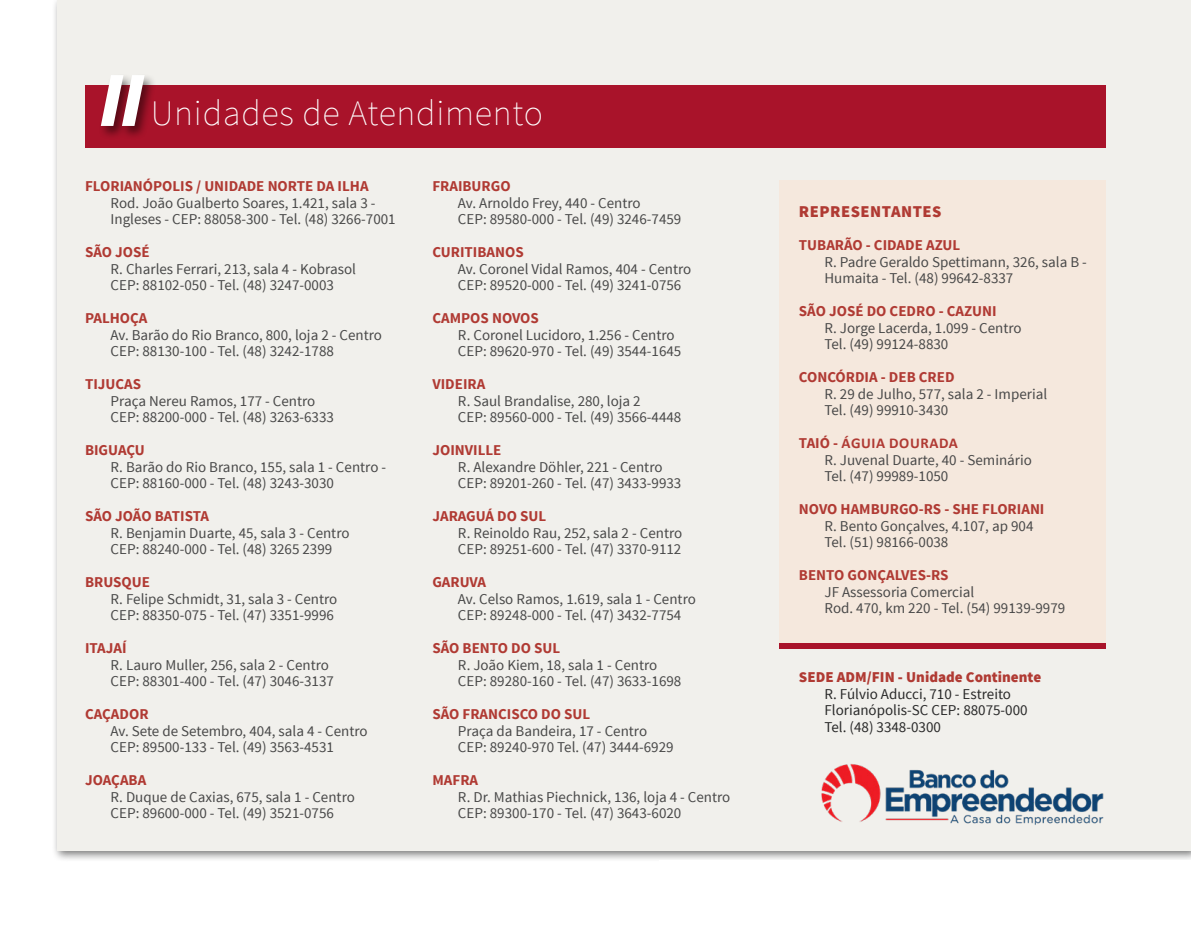
<style>
.page{position:relative;width:1191px;height:936px;background:#fff}
.page>*{position:absolute;margin:0;border:0;box-sizing:border-box;transform-origin:0 0}
.t1{font:200 36px "Source Sans Pro";letter-spacing:.02em;color:#fff}
.t2{font:900 16.5px "Source Sans Pro";letter-spacing:.03em;color:#b03a33}
.t3{font:15px/16.5px "Source Sans Pro";color:#484848}
.t4{font:700 15px "Source Sans Pro";color:#b03a33}
.t5{font:15px/16.5px "Source Sans Pro";color:#292929}
.t6{font:900 15px "Source Sans Pro";color:#b03a33}
.t7{font:700 15px "Calibri";letter-spacing:.04em;color:#b03a33}
.s1{font-family:"Source Sans Pro"}
</style>
<div class="page">
<div style="left:57px;top:0;width:1134px;height:850px;background:#f1f0ec"></div>
<div style="left:780px;top:181px;width:326px;height:461px;background:#f5e8dd"></div>
<div style="left:85px;top:85px;width:1021px;height:62px;background:#a9132a"></div>
<div style="left:97px;top:73px;width:59px;height:67px;background:#000;opacity:.5"></div>
<svg style="left:101px;top:75px;width:44px;height:51px;background:#cea8ad"></svg>
<img style="left:821px;top:764px;width:283px;height:61px">
<div style="left:780px;top:642px;width:326px;height:6px;background:#a9132a"></div>
<h1 class="t1" style="left:151px;top:92px;width:393px">Unidades de Atendimento</h1>
<p class="t4" style="left:85px;top:176px;width:285px">FLORIANÓPOLIS / UNIDADE NORTE DA ILHA</p>
<p class="t3" style="left:111px;top:194px;width:287px">Rod. João Gualberto Soares, 1.421, sala 3 -<br>Ingleses - CEP: 88058-300 - Tel. (48) 3266-7001</p>
<p class="t4" style="left:85px;top:242px;width:66px">SÃO JOSÉ</p>
<p class="t3" style="left:111px;top:260px;width:247px">R. Charles Ferrari, 213, sala 4 - Kobrasol<br>CEP: 88102-050 - Tel. (48) 3247-0003</p>
<p class="t4" style="left:85px;top:308px;width:64px">PALHOÇA</p>
<p class="t3" style="left:111px;top:326px;width:273px">Av. Barão do Rio Branco, 800, loja 2 - Centro<br>CEP: 88130-100 - Tel. (48) 3242-1788</p>
<p class="t4" style="left:85px;top:374px;width:58px">TIJUCAS</p>
<p class="t3" style="left:111px;top:392px;width:225px">Praça Nereu Ramos, 177 - Centro<br>CEP: 88200-000 - Tel. (48) 3263-6333</p>
<p class="t4" style="left:85px;top:440px;width:61px">BIGUAÇU</p>
<p class="t3" style="left:111px;top:458px;width:277px">R. Barão do Rio Branco, 155, sala 1 - Centro -<br>CEP: 88160-000 - Tel. (48) 3243-3030</p>
<p class="t4" style="left:85px;top:506px;width:126px">SÃO JOÃO BATISTA</p>
<p class="t3" style="left:111px;top:524px;width:240px">R. Benjamin Duarte, 45, sala 3 - Centro<br>CEP: 88240-000 - Tel. (48) 3265 2399</p>
<p class="t4" style="left:85px;top:572px;width:66px">BRUSQUE</p>
<p class="t3" style="left:111px;top:590px;width:228px">R. Felipe Schmidt, 31, sala 3 - Centro<br>CEP: 88350-075 - Tel. (47) 3351-9996</p>
<p class="t4" style="left:85px;top:638px;width:43px">ITAJAÍ</p>
<p class="t3" style="left:111px;top:656px;width:225px">R. Lauro Muller, 256, sala 2 - Centro<br>CEP: 88301-400 - Tel. (47) 3046-3137</p>
<p class="t4" style="left:85px;top:704px;width:65px">CAÇADOR</p>
<p class="t3" style="left:111px;top:722px;width:259px">Av. Sete de Setembro, 404, sala 4 - Centro<br>CEP: 89500-133 - Tel. (49) 3563-4531</p>
<p class="t4" style="left:85px;top:770px;width:63px">JOAÇABA</p>
<p class="t3" style="left:111px;top:788px;width:246px">R. Duque de Caxias, 675, sala 1 - Centro<br>CEP: 89600-000 - Tel. (49) 3521-0756</p>
<p class="t4" style="left:432px;top:176px;width:80px">FRAIBURGO</p>
<p class="t3" style="left:458px;top:194px;width:225px">Av. Arnoldo Frey, 440 - Centro<br>CEP: 89580-000 - Tel. (49) 3246-7459</p>
<p class="t4" style="left:432px;top:242px;width:93px">CURITIBANOS</p>
<p class="t3" style="left:458px;top:260px;width:235px">Av. Coronel Vidal Ramos, 404 - Centro<br>CEP: 89520-000 - Tel. (49) 3241-0756</p>
<p class="t4" style="left:432px;top:308px;width:108px">CAMPOS NOVOS</p>
<p class="t3" style="left:458px;top:326px;width:225px">R. Coronel Lucidoro, 1.256 - Centro<br>CEP: 89620-970 - Tel. (49) 3544-1645</p>
<p class="t4" style="left:432px;top:374px;width:54px">VIDEIRA</p>
<p class="t3" style="left:458px;top:392px;width:225px">R. Saul Brandalise, 280, loja 2<br>CEP: 89560-000 - Tel. (49) 3566-4448</p>
<p class="t4" style="left:432px;top:440px;width:70px">JOINVILLE</p>
<p class="t3" style="left:458px;top:458px;width:225px">R. Alexandre Döhler, 221 - Centro<br>CEP: 89201-260 - Tel. (47) 3433-9933</p>
<p class="t4" style="left:432px;top:506px;width:115px">JARAGUÁ DO SUL</p>
<p class="t3" style="left:458px;top:524px;width:226px">R. Reinoldo Rau, 252, sala 2 - Centro<br>CEP: 89251-600 - Tel. (47) 3370-9112</p>
<p class="t4" style="left:432px;top:572px;width:55px">GARUVA</p>
<p class="t3" style="left:458px;top:590px;width:239px">Av. Celso Ramos, 1.619, sala 1 - Centro<br>CEP: 89248-000 - Tel. (47) 3432-7754</p>
<p class="t4" style="left:432px;top:638px;width:129px">SÃO BENTO DO SUL</p>
<p class="t3" style="left:458px;top:656px;width:225px">R. João Kiem, 18, sala 1 - Centro<br>CEP: 89280-160 - Tel. (47) 3633-1698</p>
<p class="t4" style="left:432px;top:704px;width:159px">SÃO FRANCISCO DO SUL</p>
<p class="t3" style="left:458px;top:722px;width:217px">Praça da Bandeira, 17 - Centro<br>CEP: 89240-970 Tel. (47) 3444-6929</p>
<p class="t4" style="left:432px;top:770px;width:47px">MAFRA</p>
<p class="t3" style="left:458px;top:788px;width:274px">R. Dr. Mathias Piechnick, 136, loja 4 - Centro<br>CEP: 89300-170 - Tel. (47) 3643-6020</p>
<p class="t2" style="left:799px;top:201px;width:144px">REPRESENTANTES</p>
<p class="t4" style="left:799px;top:235px;width:163px">TUBARÃO - CIDADE AZUL</p>
<p class="t3" style="left:824px;top:254px;width:264px">R. Padre Geraldo Spettimann, 326, sala B -<br>Humaita - Tel. (48) 99642-8337</p>
<p class="t4" style="left:799px;top:301px;width:199px">SÃO JOSÉ DO CEDRO - CAZUNI</p>
<p class="t3" style="left:824px;top:320px;width:199px">R. Jorge Lacerda, 1.099 - Centro<br>Tel. (49) 99124-8830</p>
<p class="t4" style="left:799px;top:367px;width:157px">CONCÓRDIA - DEB CRED</p>
<p class="t3" style="left:824px;top:386px;width:224px">R. 29 de Julho, 577, sala 2 - Imperial<br>Tel. (49) 99910-3430</p>
<p class="t7" style="left:799px;top:433px;width:160px"><span class="s1">TAIÓ -</span> ÁGUIA DOURADA</p>
<p class="t3" style="left:824px;top:452px;width:209px">R. Juvenal Duarte, 40 - Seminário<br>Tel. (47) 99989-1050</p>
<p class="t4" style="left:799px;top:499px;width:247px">NOVO HAMBURGO-RS - SHE FLORIANI</p>
<p class="t3" style="left:824px;top:518px;width:210px">R. Bento Gonçalves, 4.107, ap 904<br>Tel. (51) 98166-0038</p>
<p class="t4" style="left:799px;top:565px;width:151px">BENTO GONÇALVES-RS</p>
<p class="t3" style="left:824px;top:584px;width:242px">JF Assessoria Comercial<br>Rod. 470, km 220 - Tel. (54) 99139-9979</p>
<p class="t6" style="left:799px;top:667px;width:244px">SEDE ADM/FIN - Unidade Continente</p>
<p class="t5" style="left:824px;top:686px;width:205px">R. Fúlvio Aducci, 710 - Estreito<br>Florianópolis-SC CEP: 88075-000<br>Tel. (48) 3348-0300</p>
</div>
